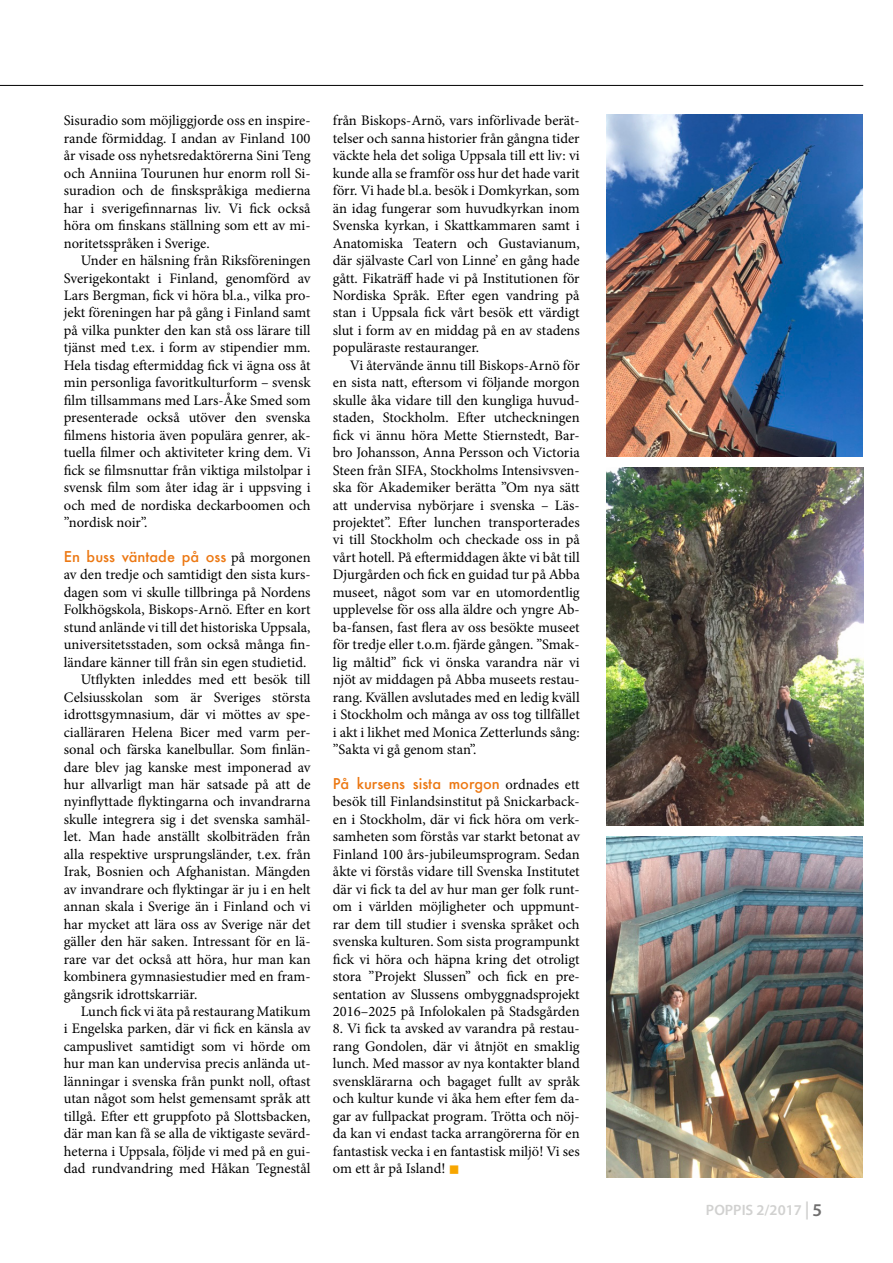
<style>
.page{position:relative;width:893px;height:1263px;background:#fff}
.page>*{position:absolute;margin:0;border:0;box-sizing:border-box;transform-origin:0 0}
.t1{font:600 15px "Myriad Pro";color:#d1d1d0}
._00-bröd_in_swe{font:14.55px/17.4px "Minion Pro";color:#000;text-align:justify}
._00-bröd_utin_swe{font:14.55px/17.4px "Minion Pro";color:#000;text-align:justify}
.s1{font-family:"Futura";font-weight:500;color:#ec7813}
.s2{color:#f7a600}
.s3{font-size:18px}
.s4{font-size:18px;color:#706f6f}
</style>
<div class="page">
<hr style="left:0;top:85px;width:863px;height:1px;background:#000">
<img style="left:606px;top:467px;width:257px;height:358px">
<img style="left:606px;top:115px;width:257px;height:342px">
<img style="left:606px;top:836px;width:257px;height:342px">
<p class="_00-bröd_utin_swe" style="left:64px;top:112px;width:248px">Sisuradio som möjliggjorde oss en inspire&shy;rande förmiddag. I andan av Finland 100 år visade oss nyhetsredaktörerna Sini Teng och Anniina Tourunen hur enorm roll Si&shy;suradion och de finskspråkiga medierna har i sverigefinnarnas liv. Vi fick också höra om finskans ställning som ett av mi&shy;noritetsspråken i Sverige.</p>
<p class="_00-bröd_in_swe" style="left:64px;top:252px;width:248px;text-indent:17px">Under en hälsning från Riksföreningen Sverigekontakt i Finland, genomförd av Lars Bergman, fick vi höra bl.a., vilka pro&shy;jekt föreningen har på gång i Finland samt på vilka punkter den kan stå oss lärare till tjänst med t.ex. i form av stipendier mm.<br>Hela tisdag eftermiddag fick vi ägna oss åt min personliga favoritkulturform – svensk film tillsammans med Lars-Åke Smed som presenterade också utöver den svenska filmens historia även populära genrer, ak&shy;tuella filmer och aktiviteter kring dem. Vi fick se filmsnuttar från viktiga milstolpar i svensk film som åter idag är i uppsving i och med de nordiska deckarboomen och ”nordisk noir”.</p>
<p class="_00-bröd_utin_swe" style="left:64px;top:549px;width:248px"><span class="s1">En buss väntade på oss</span> på morgonen av den tredje och samtidigt den sista kurs&shy;dagen som vi skulle tillbringa på Nordens Folkhögskola, Biskops-Arnö. Efter en kort stund anlände vi till det historiska Uppsala, universitetsstaden, som också många fin&shy;ländare känner till från sin egen studietid.</p>
<p class="_00-bröd_in_swe" style="left:64px;top:671px;width:248px;text-indent:17px">Utflykten inleddes med ett besök till Celsiusskolan som är Sveriges största idrottsgymnasium, där vi möttes av spe&shy;cialläraren Helena Bicer med varm per&shy;sonal och färska kanelbullar. Som finlän&shy;dare blev jag kanske mest imponerad av hur allvarligt man här satsade på att de nyinflyttade flyktingarna och invandrarna skulle integrera sig i det svenska samhäl&shy;let. Man hade anställt skolbiträden från alla respektive ursprungsländer, t.ex. från Irak, Bosnien och Afghanistan. Mängden av invandrare och flyktingar är ju i en helt annan skala i Sverige än i Finland och vi har mycket att lära oss av Sverige när det gäller den här saken. Intressant för en lä&shy;rare var det också att höra, hur man kan kombinera gymnasiestudier med en fram&shy;gångsrik idrottskarriär.</p>
<p class="_00-bröd_in_swe" style="left:64px;top:1003px;width:248px;text-indent:17px">Lunch fick vi äta på restaurang Matikum i Engelska parken, där vi fick en känsla av campuslivet samtidigt som vi hörde om hur man kan undervisa precis anlända ut&shy;länningar i svenska från punkt noll, oftast utan något som helst gemensamt språk att tillgå. Efter ett gruppfoto på Slottsbacken, där man kan få se alla de viktigaste sevärd&shy;heterna i Uppsala, följde vi med på en gui&shy;dad rundvandring med Håkan Tegnestål</p>
<p class="_00-bröd_in_swe" style="left:333px;top:112px;width:248px">från Biskops-Arnö, vars införlivade berät&shy;telser och sanna historier från gångna tider väckte hela det soliga Uppsala till ett liv: vi kunde alla se framför oss hur det hade varit förr. Vi hade bl.a. besök i Domkyrkan, som än idag fungerar som huvudkyrkan inom Svenska kyrkan, i Skattkammaren samt i Anatomiska Teatern och Gustavianum, där självaste Carl von Linne’ en gång hade gått. Fikaträff hade vi på Institutionen för Nordiska Språk. Efter egen vandring på stan i Uppsala fick vårt besök ett värdigt slut i form av en middag på en av stadens populäraste restauranger.</p>
<p class="_00-bröd_in_swe" style="left:333px;top:357px;width:248px;text-indent:17px">Vi återvände ännu till Biskops-Arnö för en sista natt, eftersom vi följande morgon skulle åka vidare till den kungliga huvud&shy;staden, Stockholm. Efter utcheckningen fick vi ännu höra Mette Stiernstedt, Bar&shy;bro Johansson, Anna Persson och Victoria Steen från SIFA, Stockholms Intensivsven&shy;ska för Akademiker berätta ”Om nya sätt att undervisa nybörjare i svenska – Läs&shy;projektet”. Efter lunchen transporterades vi till Stockholm och checkade oss in på vårt hotell. På eftermiddagen åkte vi båt till Djurgården och fick en guidad tur på Abba museet, något som var en utomordentlig upplevelse för oss alla äldre och yngre Ab&shy;ba-fansen, fast flera av oss besökte museet för tredje eller t.o.m. fjärde gången. ”Smak&shy;lig måltid” fick vi önska varandra när vi njöt av middagen på Abba museets restau&shy;rang. Kvällen avslutades med en ledig kväll i Stockholm och många av oss tog tillfället i akt i likhet med Monica Zetterlunds sång: ”Sakta vi gå genom stan”.</p>
<p class="_00-bröd_utin_swe" style="left:333px;top:776px;width:248px"><span class="s1">På kursens sista morgon</span> ordnades ett besök till Finlandsinstitut på Snickarback&shy;en i Stockholm, där vi fick höra om verk&shy;samheten som förstås var starkt betonat av Finland 100 års-jubileumsprogram. Sedan åkte vi förstås vidare till Svenska Institutet där vi fick ta del av hur man ger folk runt&shy;om i världen möjligheter och uppmunt&shy;rar dem till studier i svenska språket och svenska kulturen. Som sista programpunkt fick vi höra och häpna kring det otroligt stora ”Projekt Slussen” och fick en pre&shy;sentation av Slussens ombyggnadsprojekt 2016–2025 på Infolokalen på Stadsgården</p>
<p class="_00-bröd_utin_swe" style="left:333px;top:1020px;width:248px">8. Vi fick ta avsked av varandra på restau&shy;rang Gondolen, där vi åtnjöt en smaklig lunch. Med massor av nya kontakter bland svensklärarna och bagaget fullt av språk och kultur kunde vi åka hem efter fem da&shy;gar av fullpackat program. Trötta och nöj&shy;da kan vi endast tacka arrangörerna för en fantastisk vecka i en fantastisk miljö! Vi ses om ett år på Island! <span class="s2">■</span></p>
<p class="t1" style="left:706px;top:1201px;width:118px">POPPIS 2/2017 <span class="s3">|</span> <span class="s4">5</span></p>
</div>
